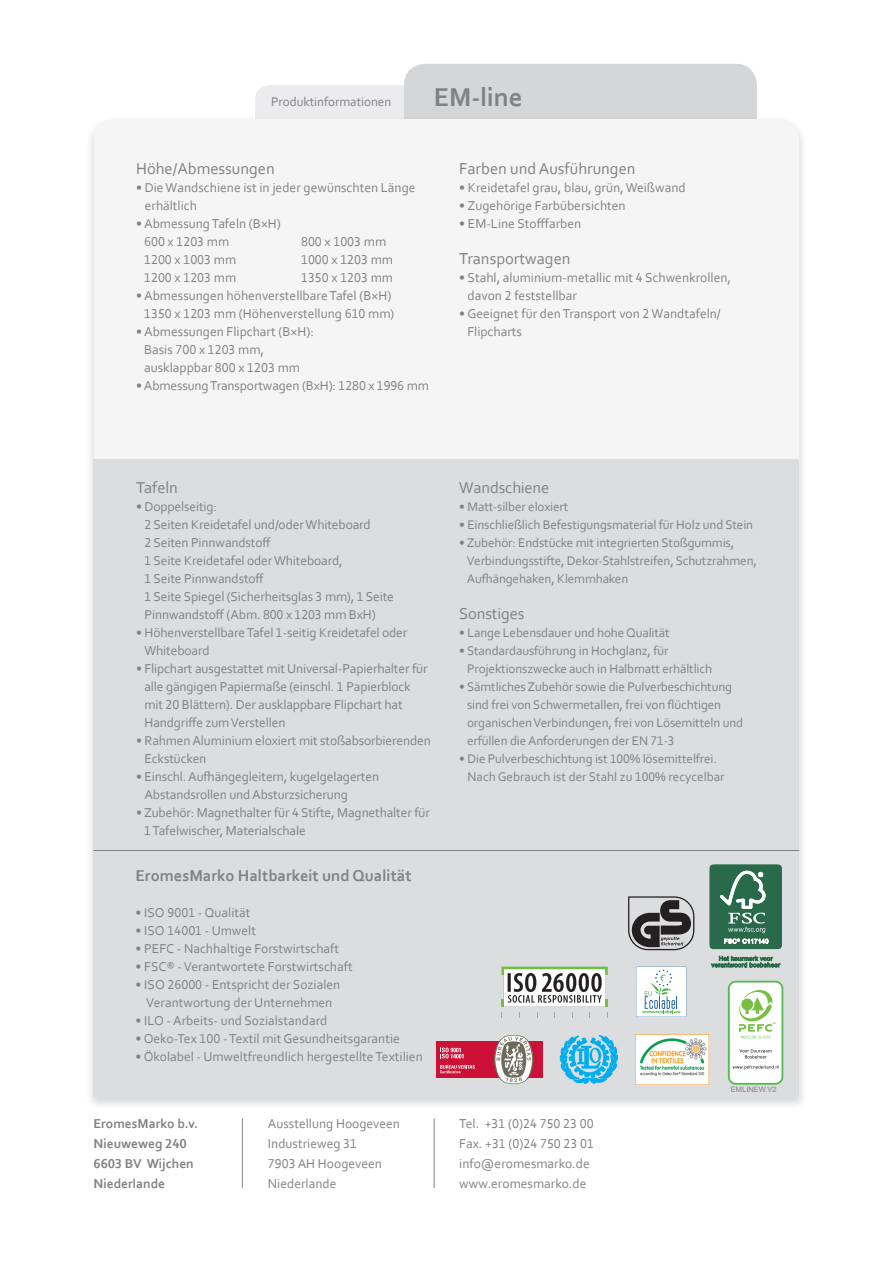
<style>
.page{position:relative;width:893px;height:1263px;background:#fff}
.page>*{position:absolute;margin:0;border:0;box-sizing:border-box;transform-origin:0 0}
.kop{font:700 27px "Corbel";color:#808285}
.tussenkopje{font:16.5px "Corbel";color:#808285}
.t1{font:700 16.5px "Corbel";color:#808285}
.body_LL{font:16.5px "Corbel";letter-spacing:-.01em;color:#808285}
.body_LL-2{font:13.5px/18px "Corbel";color:#808285}
.t2{font:700 13.5px/19.8px "Corbel";color:#808285}
.body_LL-3{font:13.2px/18px "Corbel";letter-spacing:-.01em;color:#808285}
.t3{font:7.5px "Arial";color:#808285}
</style>
<div class="page">
<svg style="left:255px;top:64px;width:502px;height:51px;background:#dedfe0"></svg>
<div style="left:85px;top:115px;width:723px;height:995px;background:#231f20;opacity:.2"></div>
<div style="left:94px;top:119px;width:705px;height:340px;background:#f5f5f6"></div>
<div style="left:94px;top:459px;width:705px;height:638px;background:#dcdddf"></div>
<hr style="left:94px;top:850px;width:705px;height:1px;background:#808285">
<svg style="left:636px;top:966px;width:50px;height:51px;background:#e3eeed"></svg>
<div style="left:710px;top:864px;width:72px;height:85px;background:#286a4a;border-radius:4px"></div>
<div style="left:710px;top:865px;width:71px;height:84px;border:1px solid #286a4a;border-radius:5px"></div>
<svg style="left:720px;top:871px;width:46px;height:62px"></svg>
<svg style="left:724px;top:939px;width:44px;height:5px"></svg>
<svg style="left:711px;top:956px;width:69px;height:11px"></svg>
<img style="left:635px;top:1034px;width:73px;height:51px">
<svg style="left:728px;top:981px;width:55px;height:104px"></svg>
<div style="left:730px;top:982px;width:51px;height:101px;background:#fff;border-radius:6px"></div>
<svg style="left:739px;top:990px;width:36px;height:49px"></svg>
<svg style="left:739px;top:1049px;width:33px;height:9px"></svg>
<svg style="left:733px;top:1065px;width:46px;height:4px"></svg>
<div style="left:436px;top:1041px;width:106px;height:37px;background:#cd1136"></div>
<svg style="left:440px;top:1047px;width:24px;height:11px"></svg>
<svg style="left:440px;top:1065px;width:35px;height:8px"></svg>
<svg style="left:494px;top:1035px;width:40px;height:49px"></svg>
<svg style="left:560px;top:1035px;width:58px;height:48px"></svg>
<svg style="left:501px;top:966px;width:107px;height:41px;background:#b9bfb5"></svg>
<hr style="left:242px;top:1118px;width:1px;height:70px;background:#808285">
<hr style="left:434px;top:1118px;width:1px;height:70px;background:#808285">
<svg style="left:628px;top:896px;width:66px;height:54px"></svg>
<p class="body_LL-3" style="left:271px;top:93px;width:122px">Produktinformationen</p>
<p class="kop" style="left:434px;top:81px;width:90px">EM-line</p>
<p class="tussenkopje" style="left:136px;top:158px;width:140px">Höhe/Abmessungen</p>
<p class="body_LL-2" style="left:145px;top:178px;width:272px;text-indent:-9px">• Die Wandschiene ist in jeder gewünschten Länge erhältlich</p>
<p class="body_LL-2" style="left:144px;top:214px;width:138px;text-indent:-8px">• Abmessung Tafeln (B×H)<br>600 x 1203 mm</p>
<p class="body_LL-2" style="left:301px;top:232px;width:87px">800 x 1003 mm</p>
<p class="body_LL-2" style="left:144px;top:250px;width:94px">1200 x 1003 mm</p>
<p class="body_LL-2" style="left:301px;top:250px;width:94px">1000 x 1203 mm</p>
<p class="body_LL-2" style="left:144px;top:268px;width:94px">1200 x 1203 mm</p>
<p class="body_LL-2" style="left:301px;top:268px;width:94px">1350 x 1203 mm</p>
<p class="body_LL-2" style="left:136px;top:286px;width:260px;text-align:center">• Abmessungen höhenverstellbare Tafel (B×H)<br>1350 x 1203 mm (Höhenverstellung 610 mm)</p>
<p class="body_LL-2" style="left:136px;top:322px;width:179px">• Abmessungen Flipchart (B×H):</p>
<p class="body_LL-2" style="left:144px;top:340px;width:122px">Basis 700 x 1203 mm,</p>
<p class="body_LL-2" style="left:144px;top:358px;width:157px">ausklappbar 800 x 1203 mm</p>
<p class="body_LL-2" style="left:136px;top:376px;width:294px">• Abmessung Transportwagen (BxH): 1280 x 1996 mm</p>
<p class="tussenkopje" style="left:459px;top:158px;width:178px">Farben und Ausführungen</p>
<p class="body_LL-2" style="left:459px;top:178px;width:228px">• Kreidetafel grau, blau, grün, Weißwand</p>
<p class="body_LL-2" style="left:459px;top:196px;width:168px">• Zugehörige Farbübersichten</p>
<p class="body_LL-2" style="left:459px;top:214px;width:124px">• EM-Line Stofffarben</p>
<p class="tussenkopje" style="left:459px;top:248px;width:113px">Transportwagen</p>
<p class="body_LL-2" style="left:468px;top:268px;width:265px;text-indent:-8px">• Stahl, aluminium-metallic mit 4 Schwenkrollen, davon 2 feststellbar</p>
<p class="body_LL-2" style="left:467px;top:304px;width:255px;text-indent:-8px">• Geeignet für den Transport von 2 Wandtafeln/<br>Flipcharts</p>
<p class="tussenkopje" style="left:136px;top:477px;width:43px">Tafeln</p>
<p class="body_LL-2" style="left:144px;top:497px;width:251px;text-indent:-8px">• Doppelseitig:<br>2 Seiten Kreidetafel und/oder Whiteboard<br>2 Seiten Pinnwandstoff<br>1 Seite Kreidetafel oder Whiteboard,<br>1 Seite Pinnwandstoff<br>1 Seite Spiegel (Sicherheitsglas 3 mm), 1 Seite<br>Pinnwandstoff (Abm. 800 x 1203 mm BxH)</p>
<p class="body_LL-2" style="left:144px;top:623px;width:264px;text-indent:-8px">• Höhenverstellbare Tafel 1-seitig Kreidetafel oder<br>Whiteboard</p>
<p class="body_LL-2" style="left:144px;top:659px;width:285px;text-indent:-8px">• Flipchart ausgestattet mit Universal-Papierhalter für alle gängigen Papiermaße (einschl. 1 Papierblock mit 20 Blättern). Der ausklappbare Flipchart hat Handgriffe zum Verstellen</p>
<p class="body_LL-2" style="left:144px;top:731px;width:288px;text-indent:-8px">• Rahmen Aluminium eloxiert mit stoßabsorbierenden<br>Eckstücken</p>
<p class="body_LL-2" style="left:144px;top:767px;width:236px;text-indent:-8px">• Einschl. Aufhängegleitern, kugelgelagerten<br>Abstandsrollen und Absturzsicherung</p>
<p class="body_LL-2" style="left:144px;top:803px;width:287px;text-indent:-8px">• Zubehör: Magnethalter für 4 Stifte, Magnethalter für<br>1 Tafelwischer, Materialschale</p>
<p class="t1" style="left:136px;top:865px;width:278px">EromesMarko Haltbarkeit und Qualität</p>
<p class="body_LL-2" style="left:136px;top:903px;width:116px">• ISO 9001 - Qualität</p>
<p class="body_LL-2" style="left:136px;top:921px;width:122px">• ISO 14001 - Umwelt</p>
<p class="body_LL-2" style="left:136px;top:939px;width:205px">• PEFC - Nachhaltige Forstwirtschaft</p>
<p class="body_LL-2" style="left:136px;top:957px;width:219px">• FSC® - Verantwortete Forstwirtschaft</p>
<p class="body_LL-2" style="left:136px;top:975px;width:206px;text-align:center">• ISO 26000 - Entspricht der Sozialen<br>Verantwortung der Unternehmen</p>
<p class="body_LL-2" style="left:136px;top:1011px;width:193px">• ILO - Arbeits- und Sozialstandard</p>
<p class="body_LL-2" style="left:136px;top:1029px;width:266px">• Oeko-Tex 100 - Textil mit Gesundheitsgarantie</p>
<p class="body_LL-2" style="left:136px;top:1047px;width:289px">• Ökolabel - Umweltfreundlich hergestellte Textilien</p>
<p class="body_LL" style="left:459px;top:477px;width:92px">Wandschiene</p>
<p class="body_LL-3" style="left:459px;top:497px;width:111px">• Matt-silber eloxiert</p>
<p class="body_LL-3" style="left:459px;top:515px;width:295px">• Einschließlich Befestigungsmaterial für Holz und Stein</p>
<p class="body_LL-3" style="left:467px;top:533px;width:291px;text-indent:-8px">• Zubehör: Endstücke mit integrierten Stoßgummis,<br>Verbindungsstifte, Dekor-Stahlstreifen, Schutzrahmen,<br>Aufhängehaken, Klemmhaken</p>
<p class="tussenkopje" style="left:459px;top:603px;width:67px">Sonstiges</p>
<p class="body_LL-3" style="left:459px;top:623px;width:212px">• Lange Lebensdauer und hohe Qualität</p>
<p class="body_LL-3" style="left:467px;top:641px;width:246px;text-indent:-8px">• Standardausführung in Hochglanz, für<br>Projektionszwecke auch in Halbmatt erhältlich</p>
<p class="body_LL-3" style="left:467px;top:677px;width:278px;text-indent:-8px">• Sämtliches Zubehör sowie die Pulverbeschichtung sind frei von Schwermetallen, frei von flüchtigen organischen Verbindungen, frei von Lösemitteln und erfüllen die Anforderungen der EN 71-3</p>
<p class="body_LL-3" style="left:467px;top:749px;width:259px;text-indent:-8px">• Die Pulverbeschichtung ist 100% lösemittelfrei.<br>Nach Gebrauch ist der Stahl zu 100% recycelbar</p>
<p class="t3" style="left:731px;top:1084px;width:47px">EMLINEW.V2</p>
<p class="t2" style="left:94px;top:1114px;width:106px">EromesMarko b.v.<br>Nieuweweg 240<br>6603 BV Wijchen<br>Niederlande</p>
<p class="body_LL-2" style="left:459px;top:1114px;width:136px;line-height:19.8px">Tel. +31 (0)24 750 23 00<br>Fax. +31 (0)24 750 23 01 info@eromesmarko.de www.eromesmarko.de</p>
<p class="body_LL-2" style="left:268px;top:1114px;width:134px;line-height:19.8px">Ausstellung Hoogeveen<br>Industrieweg 31<br>7903 AH Hoogeveen<br>Niederlande</p>
</div>
